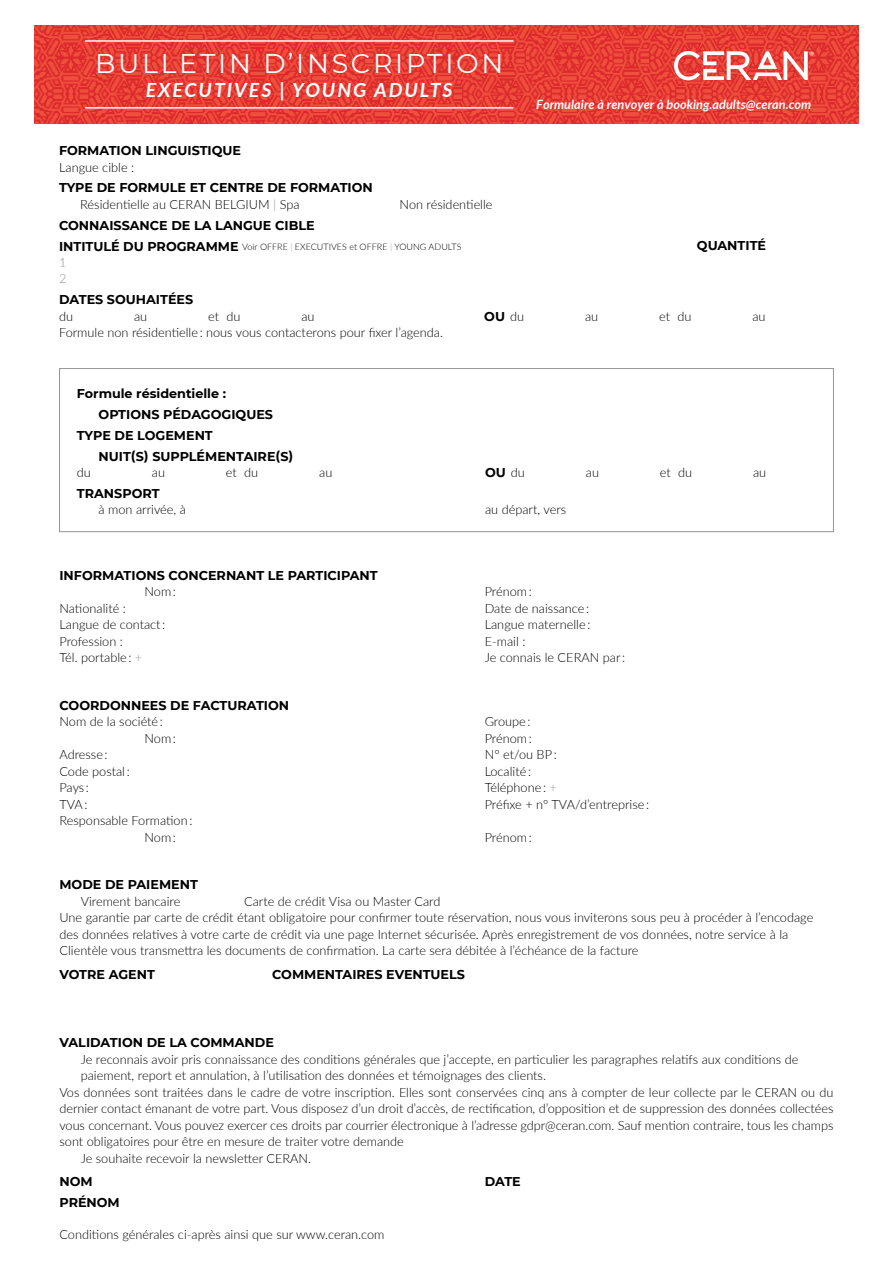
<style>
.page{position:relative;width:893px;height:1263px;background:#fff}
.page>*{position:absolute;margin:0;border:0;box-sizing:border-box;transform-origin:0 0}
.t1{font:27px "Montserrat";letter-spacing:.1em;color:#fff}
.t2{font:italic 700 19.5px "Lato";letter-spacing:.1em;color:#fff}
.t3{font:300 12.75px/16.5px "Lato";color:#000}
.t4{font:700 12.75px/20.7px "Montserrat";color:#000}
.t5{font:italic 700 12.75px "Lato";color:#fff}
.t6{font:300 12.75px/16.5px "Lato";color:#939598}
.t7{font:300 9px "Lato";color:#000}
.s1{color:#939598}
.s2{font-style:inherit}
.s3{font-family:"Montserrat";font-weight:700;font-size:12.75px}
.s4{font-family:"Lato";font-weight:300}
</style>
<div class="page">
<img style="left:34px;top:26px;width:825px;height:97px">
<hr style="left:85px;top:40px;width:428px;height:2px;background:#fff">
<hr style="left:85px;top:107px;width:428px;height:2px;background:#fff">
<div style="left:59px;top:368px;width:775px;height:164px;border:1px solid #939598"></div>
<svg style="left:674px;top:51px;width:140px;height:29px"></svg>
<h1 class="t1" style="left:95px;top:45px;width:410px">BULLETIN D’INSCRIPTION</h1>
<h2 class="t2" style="left:146px;top:75px;width:308px">EXECUTIVES | YOUNG ADULTS</h2>
<p class="t4" style="left:59px;top:140px;width:184px">FORMATION LINGUISTIQUE</p>
<p class="t3" style="left:59px;top:158px;width:77px">Langue cible :</p>
<p class="t4" style="left:59px;top:177px;width:315px">TYPE DE FORMULE ET CENTRE DE FORMATION</p>
<p class="t3" style="left:80px;top:196px;width:221px">Résidentielle au CERAN BELGIUM <span class="s1">|</span> Spa</p>
<p class="t4" style="left:59px;top:214px;width:257px">CONNAISSANCE DE LA LANGUE CIBLE</p>
<p class="t3" style="left:400px;top:196px;width:94px">Non résidentielle</p>
<p class="t5" style="left:536px;top:95px;width:277px"><span class="s2">Formulaire à renvoyer à</span> booking.adults@ceran.com</p>
<p class="t7" style="left:59px;top:241px;width:404px"><span class="s3">INTITULÉ DU PROGRAMME</span> Voir OFFRE <span class="s1">|</span> EXECUTIVES et OFFRE <span class="s1">|</span> YOUNG ADULTS</p>
<p class="t6" style="left:59px;top:254px;width:9px">1<br>2</p>
<p class="t4" style="left:59px;top:289px;width:136px">DATES SOUHAITÉES</p>
<p class="t3" style="left:59px;top:307px;width:16px">du</p>
<p class="t3" style="left:134px;top:307px;width:15px">au</p>
<p class="t3" style="left:208px;top:307px;width:34px">et du</p>
<p class="t3" style="left:59px;top:307px;width:386px;text-indent:242px">au<br>Formule non résidentielle : nous vous contacterons pour fixer l’agenda.</p>
<p class="t4" style="left:697px;top:235px;width:71px">QUANTITÉ</p>
<p class="t4" style="left:484px;top:305px;width:41px">OU <span class="s4">du</span></p>
<p class="t3" style="left:585px;top:307px;width:15px">au</p>
<p class="t3" style="left:659px;top:307px;width:34px">et du</p>
<p class="t3" style="left:752px;top:307px;width:15px">au</p>
<p class="t4" style="left:77px;top:383px;width:151px">Formule résidentielle :</p>
<p class="t4" style="left:99px;top:403px;width:176px">OPTIONS PÉDAGOGIQUES</p>
<p class="t4" style="left:77px;top:424px;width:137px">TYPE DE LOGEMENT</p>
<p class="t4" style="left:99px;top:445px;width:196px">NUIT(S) SUPPLÉMENTAIRE(S)</p>
<p class="t3" style="left:77px;top:464px;width:16px">du</p>
<p class="t3" style="left:152px;top:464px;width:15px">au</p>
<p class="t3" style="left:226px;top:464px;width:34px">et du</p>
<p class="t3" style="left:319px;top:464px;width:15px">au</p>
<p class="t4" style="left:485px;top:461px;width:41px">OU <span class="s4">du</span></p>
<p class="t3" style="left:586px;top:464px;width:15px">au</p>
<p class="t3" style="left:660px;top:464px;width:34px">et du</p>
<p class="t3" style="left:753px;top:464px;width:15px">au</p>
<p class="t4" style="left:77px;top:482px;width:84px">TRANSPORT</p>
<p class="t3" style="left:99px;top:501px;width:89px">à mon arrivée, à</p>
<p class="t3" style="left:485px;top:501px;width:83px">au départ, vers</p>
<p class="t4" style="left:59px;top:564px;width:320px">INFORMATIONS CONCERNANT LE PARTICIPANT</p>
<p class="t3" style="left:145px;top:583px;width:33px">Nom :</p>
<p class="t3" style="left:59px;top:599px;width:107px">Nationalité :<br>Langue de contact :<br>Profession :<br>Tél. portable : <span class="s1">+</span></p>
<p class="t4" style="left:59px;top:694px;width:231px">COORDONNEES DE FACTURATION</p>
<p class="t3" style="left:59px;top:713px;width:105px">Nom de la société :</p>
<p class="t3" style="left:145px;top:729px;width:33px">Nom :</p>
<p class="t3" style="left:59px;top:746px;width:50px">Adresse :</p>
<p class="t3" style="left:59px;top:762px;width:72px">Code postal :</p>
<p class="t3" style="left:59px;top:779px;width:31px">Pays :</p>
<p class="t3" style="left:59px;top:795px;width:30px">TVA :</p>
<p class="t3" style="left:59px;top:812px;width:134px">Responsable Formation :</p>
<p class="t3" style="left:145px;top:828px;width:33px">Nom :</p>
<p class="t3" style="left:485px;top:583px;width:142px">Prénom :<br>Date de naissance :<br>Langue maternelle :<br>E-mail :<br>Je connais le CERAN par :</p>
<p class="t3" style="left:485px;top:713px;width:166px">Groupe :<br>Prénom :<br>N° et/ou BP :<br>Localité :<br>Téléphone : <span class="s1">+<br></span>Préfixe + n° TVA/d’entreprise :</p>
<p class="t3" style="left:485px;top:828px;width:49px">Prénom :</p>
<p class="t4" style="left:59px;top:873px;width:140px">MODE DE PAIEMENT</p>
<p class="t3" style="left:81px;top:892px;width:101px">Virement bancaire</p>
<p class="t3" style="left:59px;top:892px;width:755px;text-indent:185px">Carte de crédit Visa ou Master Card<br>Une garantie par carte de crédit étant obligatoire pour confirmer toute réservation, nous vous inviterons sous peu à procéder à l’encodage des données relatives à votre carte de crédit via une page Internet sécurisée. Après enregistrement de vos données, notre service à la Clientèle vous transmettra les documents de confirmation. La carte sera débitée à l’échéance de la facture</p>
<p class="t4" style="left:59px;top:963px;width:97px">VOTRE AGENT</p>
<p class="t4" style="left:272px;top:963px;width:194px">COMMENTAIRES EVENTUELS</p>
<p class="t4" style="left:60px;top:1032px;width:216px">VALIDATION DE LA COMMANDE</p>
<p class="t3" style="left:81px;top:1050px;width:719px">Je reconnais avoir pris connaissance des conditions générales que j’accepte, en particulier les paragraphes relatifs aux conditions de</p>
<p class="t3" style="left:81px;top:1067px;width:467px">paiement, report et annulation, à l’utilisation des données et témoignages des clients.</p>
<p class="t3" style="left:60px;top:1083px;width:775px">Vos données sont traitées dans le cadre de votre inscription. Elles sont conservées cinq ans à compter de leur collecte par le CERAN ou du</p>
<p class="t3" style="left:59px;top:1100px;width:775px">dernier contact émanant de votre part. Vous disposez d’un droit d’accès, de rectification, d’opposition et de suppression des données collectées</p>
<p class="t3" style="left:59px;top:1116px;width:775px">vous concernant. Vous pouvez exercer ces droits par courrier électronique à l’adresse gdpr@ceran.com. Sauf mention contraire, tous les champs</p>
<p class="t3" style="left:59px;top:1133px;width:346px">sont obligatoires pour être en mesure de traiter votre demande</p>
<p class="t3" style="left:81px;top:1149px;width:232px">Je souhaite recevoir la newsletter CERAN.</p>
<p class="t4" style="left:59px;top:1170px;width:62px">NOM<br>PRÉNOM</p>
<p class="t3" style="left:59px;top:1226px;width:327px">Conditions générales ci-après ainsi que sur www.ceran.com</p>
<p class="t4" style="left:485px;top:1170px;width:38px">DATE</p>
</div>
